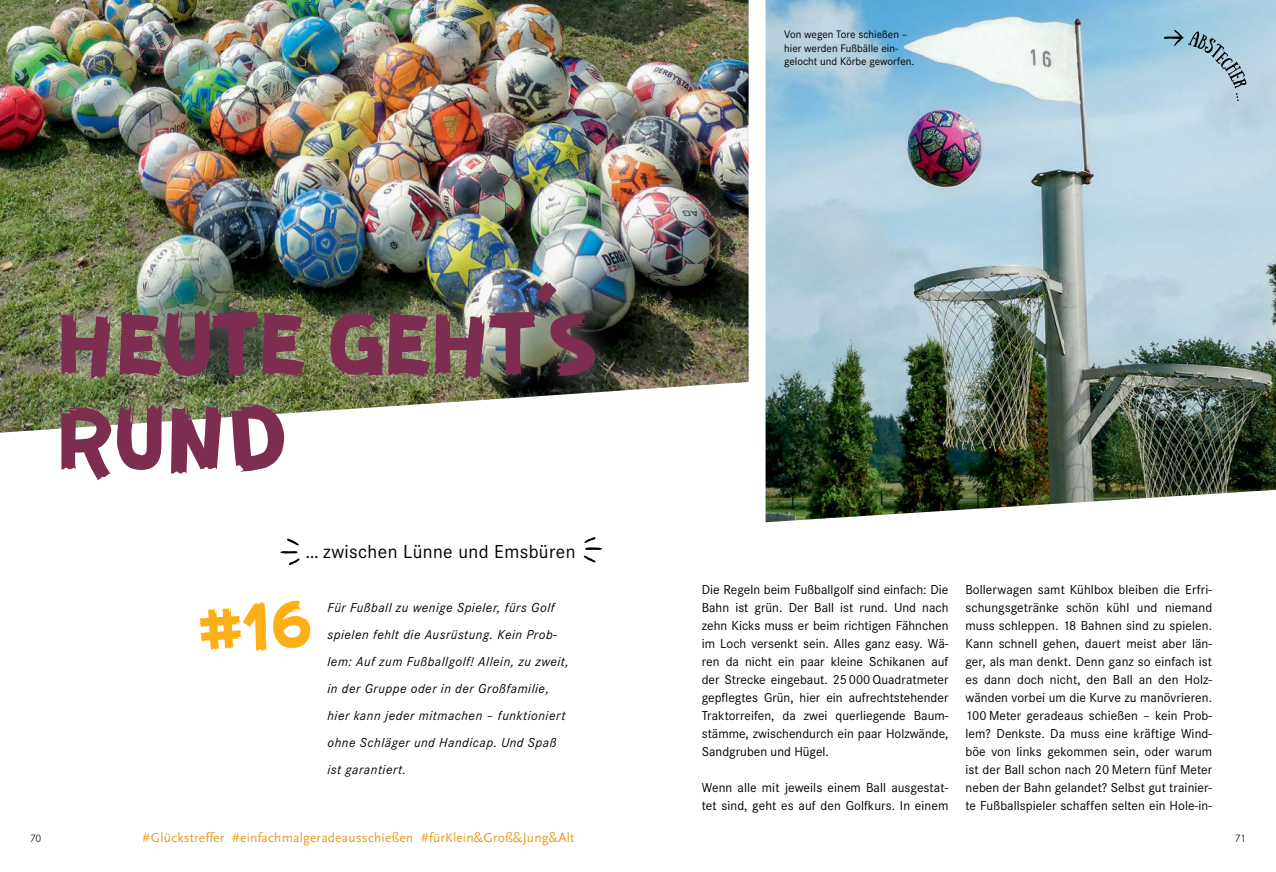
<style>
.page{position:relative;width:1276px;height:872px;background:#fff}
.page>*{position:absolute;margin:0;border:0;box-sizing:border-box;transform-origin:0 0}
.t1{font:120px/94.5px "GUERRILLA";letter-spacing:-.04em;color:#7c2d50}
.t2{font:19.5px "Corporate S";letter-spacing:.02em;color:#000}
.t3{font:13.5px/18px "Corporate S";letter-spacing:.005em;color:#000;text-align:justify}
.t4{font:italic 13.5px/27px "Corporate S";letter-spacing:.04em;color:#000}
.t5{font:13.5px "Scala Sans";letter-spacing:.01em;color:#e59c1d}
.t6{font:11.25px/13.5px "Corporate S";color:#000}
.t7{font:300 11.25px "Corporate S";color:#000}
</style>
<div class="page">
<img style="left:765px;top:0;width:511px;height:522px">
<svg style="left:1163px;top:30px;width:84px;height:71px;background:#a3c1d1"></svg>
<img style="left:0;top:0;width:748px;height:433px">
<svg style="left:583px;top:537px;width:19px;height:25px"></svg>
<div style="left:38px;top:260px;width:579px;height:241px;background:#fff;opacity:.45"></div>
<svg style="left:280px;top:551px;width:20px;height:14px"></svg>
<svg style="left:287px;top:538px;width:12px;height:7px"></svg>
<h1 class="t1" style="left:54px;top:293px;width:546px">heute geht’s rund</h1>
<h2 class="t2" style="left:306px;top:540px;width:271px">… zwischen Lünne und Emsbüren</h2>
<p class="t4" style="left:327px;top:594px;width:243px">Für Fußball zu wenige Spieler, fürs Golf spielen fehlt die Ausrüstung. Kein Prob&shy;lem: Auf zum Fußballgolf! Allein, zu zweit, in der Gruppe oder in der Großfamilie, hier kann jeder mitmachen – funktioniert ohne Schläger und Handicap. Und Spaß ist garantiert.</p>
<p class="t6" style="left:784px;top:28px;width:132px">Von wegen Tore schießen – hier werden Fußbälle ein&shy;gelocht und Körbe geworfen.</p>
<p class="t3" style="left:702px;top:581px;width:248px">Die Regeln beim Fußballgolf sind einfach: Die Bahn ist grün. Der Ball ist rund. Und nach zehn Kicks muss er beim richtigen Fähnchen im Loch versenkt sein. Alles ganz easy. Wä&shy;ren da nicht ein paar kleine Schikanen auf der Strecke eingebaut. 25000 Quadratmeter gepflegtes Grün, hier ein aufrechtstehender Traktorreifen, da zwei querliegende Baum&shy;stämme, zwischendurch ein paar Holzwände, Sandgruben und Hügel.</p>
<p class="t3" style="left:702px;top:779px;width:248px">Wenn alle mit jeweils einem Ball ausgestat&shy;tet sind, geht es auf den Golfkurs. In einem</p>
<p class="t3" style="left:965px;top:581px;width:248px">Bollerwagen samt Kühlbox bleiben die Erfri&shy;schungsgetränke schön kühl und niemand muss schleppen. 18 Bahnen sind zu spielen.<br>Kann schnell gehen, dauert meist aber län&shy;ger, als man denkt. Denn ganz so einfach ist es dann doch nicht, den Ball an den Holz&shy;wänden vorbei um die Kurve zu manövrieren.<br>100 Meter geradeaus schießen – kein Prob&shy;lem? Denkste. Da muss eine kräftige Wind&shy;böe von links gekommen sein, oder warum ist der Ball schon nach 20 Metern fünf Meter neben der Bahn gelandet? Selbst gut trainier&shy;te Fußballspieler schaffen selten ein Hole-in-</p>
<p class="t7" style="left:30px;top:832px;width:13px">70</p>
<p class="t5" style="left:142px;top:830px;width:434px">#Glückstreffer #einfachmalgeradeausschießen #fürKlein&amp;Groß&amp;Jung&amp;Alt</p>
<p class="t7" style="left:1234px;top:832px;width:13px">71</p>
</div>
